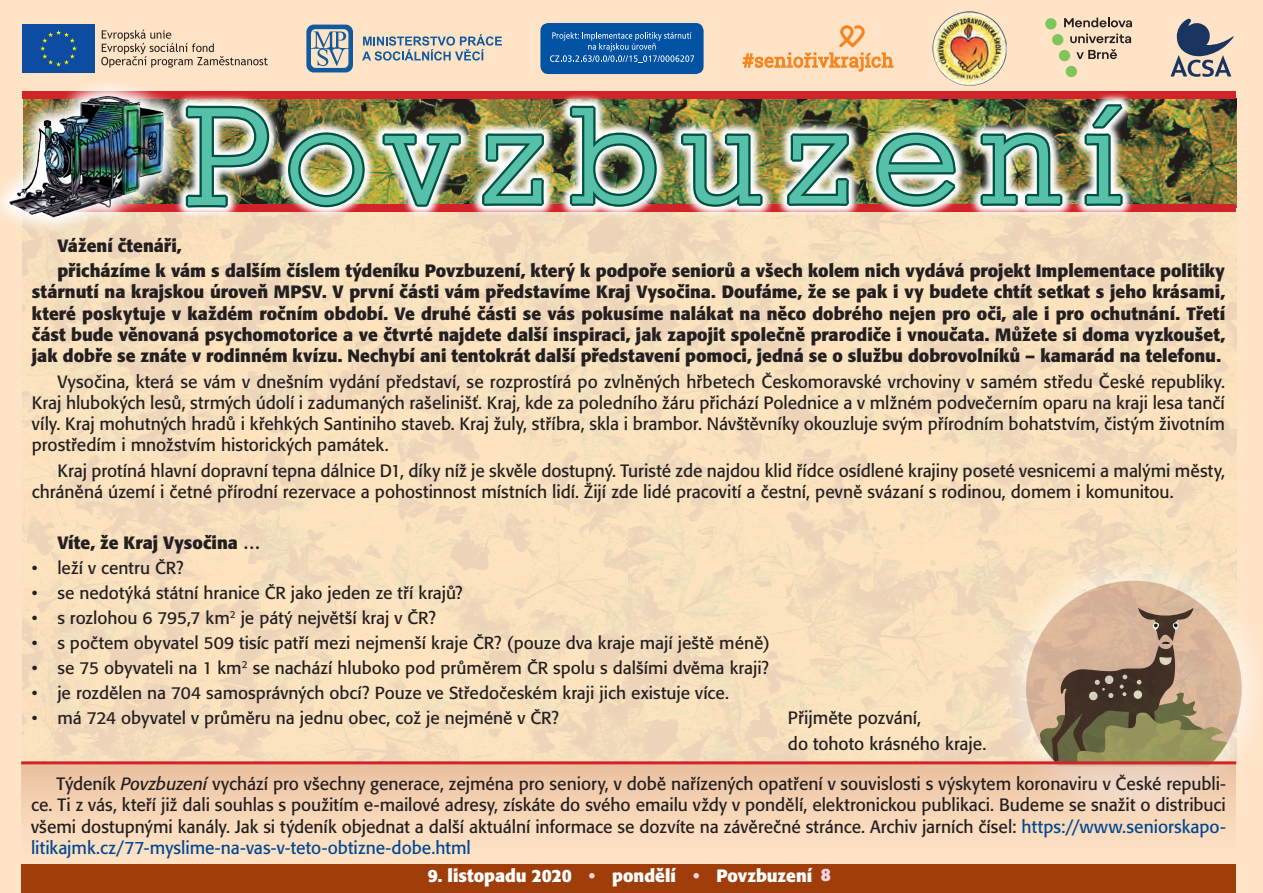
<style>
.page{position:relative;width:1263px;height:893px;background:#fee3c6}
.page>*{position:absolute;margin:0;border:0;box-sizing:border-box;transform-origin:0 0}
.t1{font:17.7px/21.3px "Formata CE";letter-spacing:-.005em;color:#231f20;text-align:justify}
.t2{font:700 17.7px/21.3px "Formata CE";color:#231f20}
.t3{font:700 17.7px "Formata CE";letter-spacing:-.005em;color:#fff}
.t4{font:17.25px "Formata CE";color:#231f20}
.s1{font-style:italic}
.s2{color:#024791}
.s3{color:#fad5e5}
</style>
<div class="page">
<div style="left:990px;top:545px;width:273px;height:287px;background:#fff;opacity:.69"></div>
<svg style="left:1236px;top:608px;width:6px;height:188px"></svg>
<svg style="left:21px;top:764px;width:1215px;height:68px;fill:#f2d1b2"></svg>
<img style="left:1134px;top:99px;width:102px;height:105px">
<img style="left:23px;top:212px;width:1213px;height:549px">
<div style="left:22px;top:24px;width:73px;height:49px;background:#0d4da1"></div>
<svg style="left:40px;top:30px;width:37px;height:37px"></svg>
<svg style="left:101px;top:30px;width:167px;height:38px"></svg>
<svg style="left:540px;top:23px;width:164px;height:51px;background:#1a62ac"></svg>
<img style="left:932px;top:12px;width:34px;height:45px">
<svg style="left:742px;top:25px;width:152px;height:47px"></svg>
<div style="left:1059px;top:50px;width:11px;height:11px;background:#80c55b;border-radius:50%"></div>
<div style="left:1066px;top:66px;width:11px;height:11px;background:#80c55b;border-radius:50%"></div>
<div style="left:1045px;top:18px;width:11px;height:11px;background:#80c55b;border-radius:50%"></div>
<div style="left:1052px;top:34px;width:11px;height:11px;background:#80c55b;border-radius:50%"></div>
<svg style="left:1070px;top:33px;width:61px;height:26px"></svg>
<svg style="left:1064px;top:18px;width:68px;height:9px"></svg>
<svg style="left:1170px;top:18px;width:64px;height:59px"></svg>
<svg style="left:306px;top:25px;width:47px;height:47px"></svg>
<svg style="left:362px;top:34px;width:140px;height:27px"></svg>
<div style="left:22px;top:91px;width:1214px;height:8px;background:#d1232a"></div>
<div style="left:21px;top:864px;width:1215px;height:29px;background:#a03e0b"></div>
<hr style="left:21px;top:761px;width:1215px;height:3px;background:#d1232a">
<div style="left:22px;top:204px;width:1214px;height:8px;background:#d1232a"></div>
<img style="left:184px;top:93px;width:950px;height:126px">
<img style="left:186px;top:106px;width:83px;height:102px">
<img style="left:382px;top:133px;width:79px;height:74px">
<svg style="left:482px;top:133px;width:62px;height:73px;background:#7cb5a1"></svg>
<img style="left:570px;top:106px;width:87px;height:101px">
<img style="left:681px;top:133px;width:81px;height:74px">
<svg style="left:787px;top:133px;width:62px;height:73px;background:#79b2a0"></svg>
<img style="left:876px;top:133px;width:80px;height:74px">
<img style="left:980px;top:133px;width:82px;height:73px">
<img style="left:1084px;top:104px;width:38px;height:102px">
<img style="left:288px;top:132px;width:77px;height:75px">
<img style="left:0;top:84px;width:184px;height:153px">
<img style="left:39px;top:96px;width:67px;height:38px">
<p class="t2" style="left:57px;top:233px;width:1169px;line-height:25.5px">Vážení čtenáři,<br>přicházíme k vám s dalším číslem týdeníku Povzbuzení, který k podpoře seniorů a všech kolem nich vydává projekt Implementace politiky</p>
<p class="t2" style="left:32px;top:282px;width:1195px;text-align:justify">stárnutí na krajskou úroveň MPSV. V první části vám představíme Kraj Vysočina. Doufáme, že se pak i vy budete chtít setkat s jeho krásami, které poskytuje v každém ročním období. Ve druhé části se vás pokusíme nalákat na něco dobrého nejen pro oči, ale i pro ochutnání. Třetí část bude věnovaná psychomotorice a ve čtvrté najdete další inspiraci, jak zapojit společně prarodiče i vnoučata. Můžete si doma vyzkoušet, jak dobře se znáte v rodinném kvízu. Nechybí ani tentokrát další představení pomoci, jedná se o službu dobrovolníků – kamarád na telefonu.</p>
<p class="t1" style="left:32px;top:371px;width:1195px;text-indent:26px">Vysočina, která se vám v dnešním vydání představí, se rozprostírá po zvlněných hřbetech Českomoravské vrchoviny v samém středu České republiky.<br>Kraj hlubokých lesů, strmých údolí i zadumaných rašelinišť. Kraj, kde za poledního žáru přichází Polednice a v mlžném podvečerním oparu na kraji lesa tančí víly. Kraj mohutných hradů i křehkých Santiniho staveb. Kraj žuly, stříbra, skla i brambor. Návštěvníky okouzluje svým přírodním bohatstvím, čistým životním prostředím i množstvím historických památek.</p>
<p class="t1" style="left:32px;top:460px;width:1195px;text-indent:26px">Kraj protíná hlavní dopravní tepna dálnice D1, díky níž je skvěle dostupný. Turisté zde najdou klid řídce osídlené krajiny poseté vesnicemi a malými městy, chráněná území i četné přírodní rezervace a pohostinnost místních lidí. Žijí zde lidé pracovití a čestní, pevně svázaní s rodinou, domem i komunitou.</p>
<p class="t2" style="left:57px;top:532px;width:204px">Víte, že Kraj Vysočina …</p>
<p class="t4" style="left:32px;top:558px;width:153px">• leží v centru ČR?</p>
<p class="t4" style="left:32px;top:583px;width:432px">• se nedotýká státní hranice ČR jako jeden ze tří krajů?</p>
<p class="t4" style="left:32px;top:608px;width:405px">• s rozlohou 6 795,7 km<sup>2</sup> je pátý největší kraj v ČR?</p>
<p class="t4" style="left:32px;top:633px;width:740px">• s počtem obyvatel 509 tisíc patří mezi nejmenší kraje ČR? (pouze dva kraje mají ještě méně)</p>
<p class="t4" style="left:32px;top:658px;width:738px">• se 75 obyvateli na 1 km<sup>2</sup> se nachází hluboko pod průměrem ČR spolu s dalšími dvěma kraji?</p>
<p class="t4" style="left:32px;top:683px;width:699px">• je rozdělen na 704 samosprávných obcí? Pouze ve Středočeském kraji jich existuje více.</p>
<p class="t4" style="left:32px;top:709px;width:529px">• má 724 obyvatel v průměru na jednu obec, což je nejméně v ČR?</p>
<p class="t1" style="left:788px;top:706px;width:200px;line-height:25.5px">Přijměte pozvání,<br>do tohoto krásného kraje.</p>
<p class="t1" style="left:31px;top:774px;width:1196px;text-indent:26px">Týdeník <span class="s1">Povzbuzení</span> vychází pro všechny generace, zejména pro seniory, v době nařízených opatření v souvislosti s výskytem koronaviru v České republi&shy;ce. Ti z vás, kteří již dali souhlas s použitím e-mailové adresy, získáte do svého emailu vždy v pondělí, elektronickou publikaci. Budeme se snažit o distribuci všemi dostupnými kanály. Jak si týdeník objednat a další aktuální informace se dozvíte na závěrečné stránce. Archiv jarních čísel: <span class="s2">https://www.seniorskapo&shy;litikajmk.cz/77-myslime-na-vas-v-teto-obtizne-dobe.html</span></p>
<p class="t3" style="left:428px;top:865px;width:405px">9. listopadu 2020 <span class="s3">•</span> pondělí <span class="s3">•</span> Povzbuzení <span class="s3">8</span></p>
</div>
